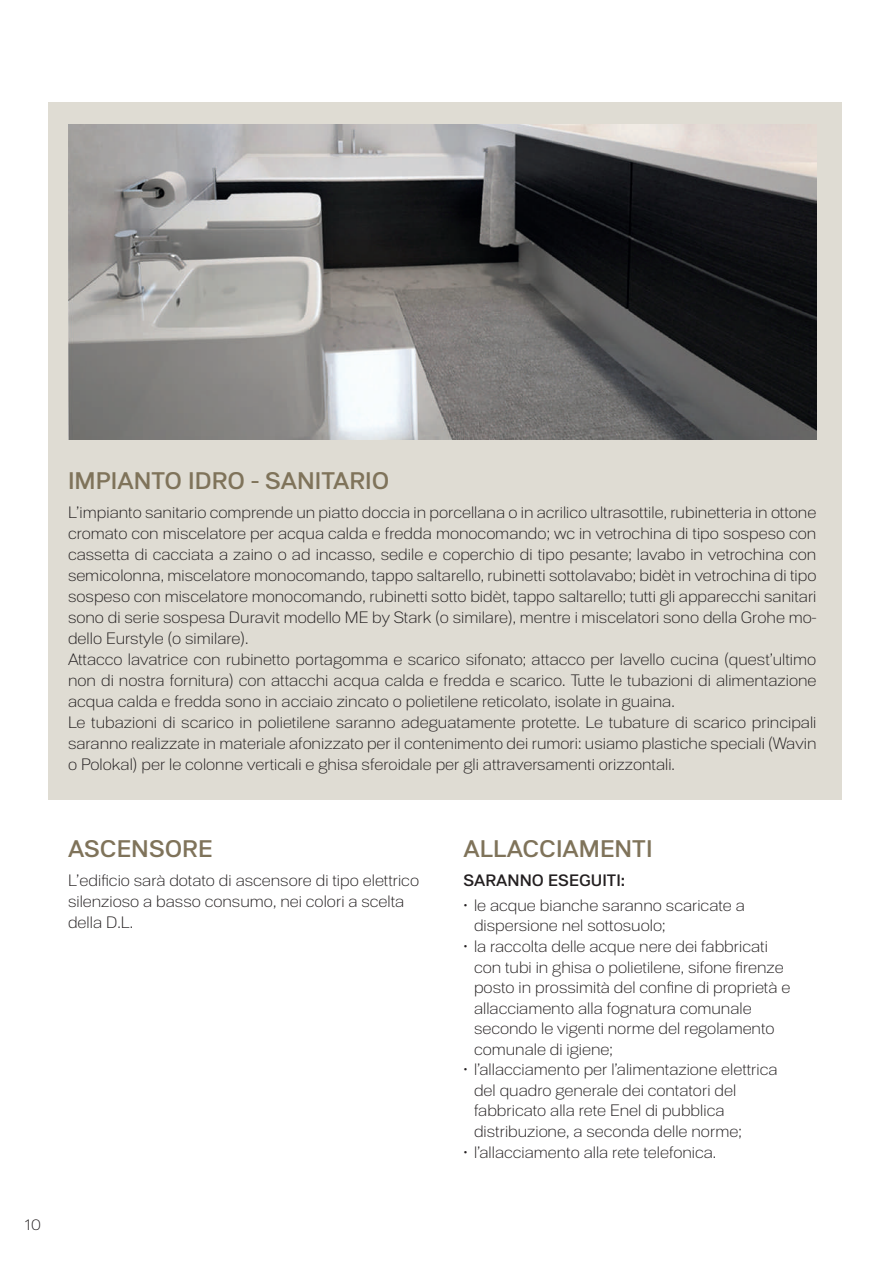
<style>
.page{position:relative;width:893px;height:1263px;background:#fff}
.page>*{position:absolute;margin:0;border:0;box-sizing:border-box;transform-origin:0 0}
.t1{font:500 24px "Substance";color:#7f735a}
.t2{font:200 16.5px/21px "Substance";color:#231f20}
.t3{font:500 16.5px "Substance";color:#231f20}
.t4{font:200 15px "Substance";color:#231f20}
</style>
<div class="page">
<div style="left:48px;top:102px;width:794px;height:697px;background:#dfdcd3"></div>
<img style="left:68px;top:125px;width:748px;height:314px">
<p class="t4" style="left:25px;top:1216px;width:18px">10</p>
<h1 class="t1" style="left:68px;top:466px;width:323px">IMPIANTO IDRO - SANITARIO</h1>
<p class="t2" style="left:68px;top:502px;width:750px">L’impianto sanitario comprende un piatto doccia in porcellana o in acrilico ultrasottile, rubinetteria in ottone cromato con miscelatore per acqua calda e fredda monocomando; wc in vetrochina di tipo sospeso con cassetta di cacciata a zaino o ad incasso, sedile e coperchio di tipo pesante; lavabo in vetrochina con semicolonna, miscelatore monocomando, tappo saltarello, rubinetti sottolavabo; bidèt in vetrochina di tipo sospeso con miscelatore monocomando, rubinetti sotto bidèt, tappo saltarello; tutti gli apparecchi sanitari sono di serie sospesa Duravit modello ME by Stark (o similare), mentre i miscelatori sono della Grohe mo&shy;dello Eurstyle (o similare).<br>Attacco lavatrice con rubinetto portagomma e scarico sifonato; attacco per lavello cucina (quest’ultimo non di nostra fornitura) con attacchi acqua calda e fredda e scarico. Tutte le tubazioni di alimentazione acqua calda e fredda sono in acciaio zincato o polietilene reticolato, isolate in guaina.<br>Le tubazioni di scarico in polietilene saranno adeguatamente protette. Le tubature di scarico principali saranno realizzate in materiale afonizzato per il contenimento dei rumori: usiamo plastiche speciali (Wavin o Polokal) per le colonne verticali e ghisa sferoidale per gli attraversamenti orizzontali.</p>
<h1 class="t1" style="left:68px;top:834px;width:146px">ASCENSORE</h1>
<p class="t2" style="left:68px;top:870px;width:353px">L’edificio sarà dotato di ascensore di tipo elettrico silenzioso a basso consumo, nei colori a scelta della D.L.</p>
<h1 class="t1" style="left:463px;top:834px;width:191px">ALLACCIAMENTI</h1>
<p class="t3" style="left:463px;top:871px;width:163px">SARANNO ESEGUITI:</p>
<p class="t2" style="left:474px;top:895px;width:272px;line-height:20.5px;text-indent:-10px">• le acque bianche saranno scaricate a dispersione nel sottosuolo;</p>
<p class="t2" style="left:474px;top:936px;width:318px;line-height:20.5px;text-indent:-10px">• la raccolta delle acque nere dei fabbricati con tubi in ghisa o polietilene, sifone firenze posto in prossimità del confine di proprietà e allacciamento alla fognatura comunale secondo le vigenti norme del regolamento comunale di igiene;</p>
<p class="t2" style="left:474px;top:1060px;width:305px;line-height:20.5px;text-indent:-10px">• l’allacciamento per l’alimentazione elettrica del quadro generale dei contatori del fabbricato alla rete Enel di pubblica distribuzione, a seconda delle norme;</p>
<p class="t2" style="left:463px;top:1142px;width:254px">• l’allacciamento alla rete telefonica.</p>
</div>
